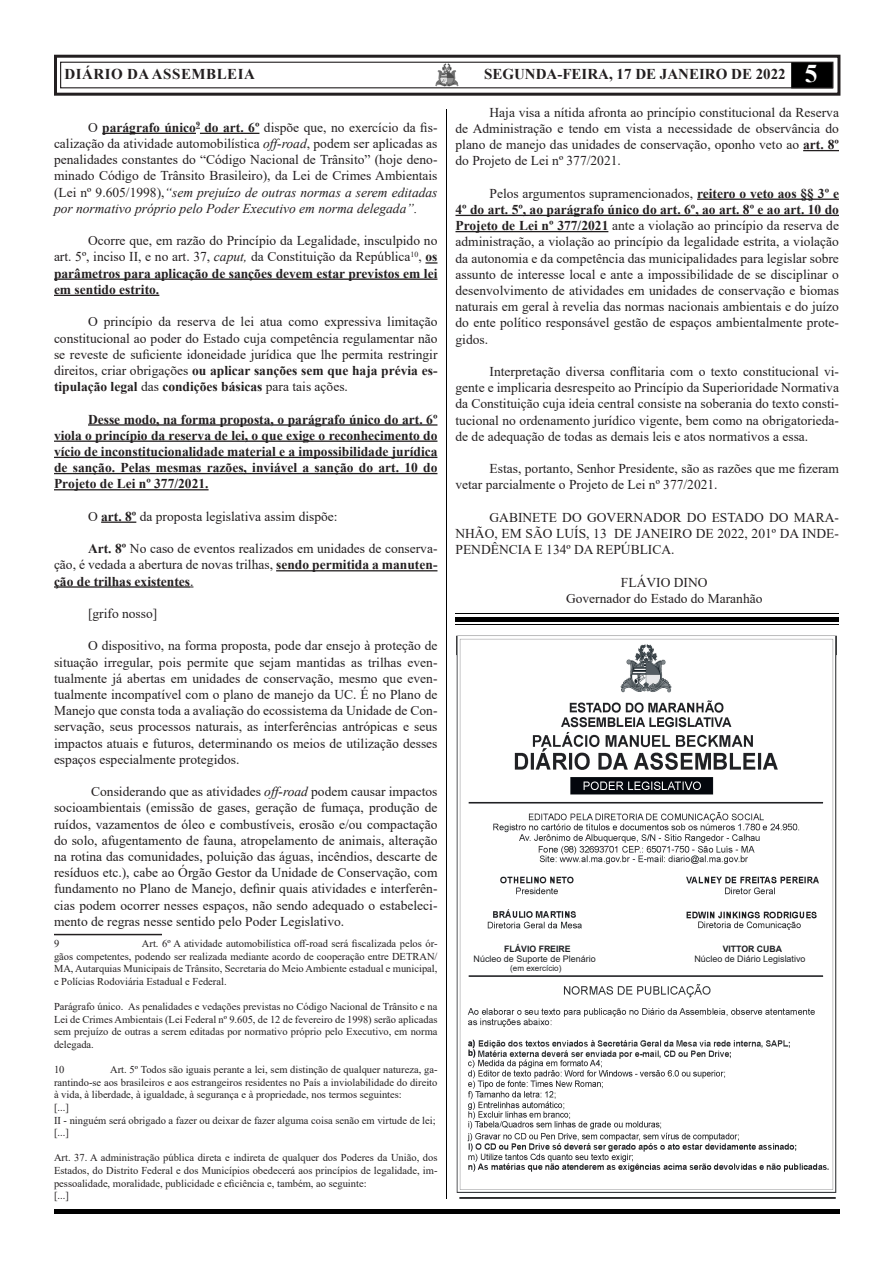
<style>
.page{position:relative;width:893px;height:1263px;background:#fff}
.page>*{position:absolute;margin:0;border:0;box-sizing:border-box;transform-origin:0 0}
.t1{font:700 15px "Times New Roman";color:#231f20}
.t2{font:700 15px "Times New Roman";letter-spacing:.035em;color:#231f20}
.List_Paragraph{font:13.5px/16.2px "Times New Roman";color:#231f20;text-align:justify}
.t3{font:700 13.5px/16.2px "Times New Roman";color:#231f20;text-align:justify}
.t4{font:10.5px/12.6px "Times New Roman";color:#231f20;text-align:justify}
.t5{font:9px "Arial";color:#1f2124}
.t6{font:700 8.85px "Arial";color:#1f2124}
.t7{font:8.1px "Arial";color:#1f2124}
.s1{font-size:25.5px;color:#fff}
.s2{font-weight:700}
.s3{font-style:italic}
</style>
<div class="page">
<div style="left:54px;top:55px;width:786px;height:41px;border:3px solid #231f20"></div>
<div style="left:791px;top:62px;width:42px;height:26px;background:#000;border:2px solid #000"></div>
<div style="left:60px;top:62px;width:773px;height:26px;border:1px solid #231f20"></div>
<hr style="left:446px;top:109px;width:1px;height:1090px;background:#000">
<div style="left:54px;top:1209px;width:785px;height:5px;background:#000"></div>
<img style="left:427px;top:56px;width:40px;height:40px">
<hr style="left:102px;top:133px;width:94px;height:1px;background:#231f20">
<hr style="left:200px;top:133px;width:59px;height:1px;background:#231f20">
<svg style="left:425px;top:262px;width:12px;height:2px"></svg>
<hr style="left:54px;top:278px;width:383px;height:2px;background:#231f20">
<hr style="left:54px;top:295px;width:105px;height:1px;background:#231f20">
<hr style="left:88px;top:424px;width:349px;height:2px;background:#231f20">
<hr style="left:54px;top:440px;width:383px;height:2px;background:#231f20">
<hr style="left:54px;top:457px;width:383px;height:1px;background:#231f20">
<hr style="left:54px;top:473px;width:383px;height:1px;background:#231f20">
<hr style="left:54px;top:489px;width:155px;height:1px;background:#231f20">
<hr style="left:101px;top:521px;width:35px;height:2px;background:#231f20">
<hr style="left:276px;top:570px;width:161px;height:1px;background:#231f20">
<hr style="left:54px;top:586px;width:136px;height:2px;background:#231f20">
<hr style="left:54px;top:934px;width:108px;height:1px;background:#231f20">
<hr style="left:803px;top:150px;width:36px;height:1px;background:#231f20">
<hr style="left:697px;top:199px;width:142px;height:1px;background:#231f20">
<hr style="left:455px;top:215px;width:384px;height:1px;background:#231f20">
<hr style="left:455px;top:231px;width:153px;height:1px;background:#231f20">
<img style="left:456px;top:635px;width:381px;height:564px">
<div style="left:658px;top:939px;width:171px;height:33px;background:#fff"></div>
<div style="left:463px;top:938px;width:171px;height:33px;background:#fff"></div>
<div style="left:455px;top:617px;width:384px;height:5px;background:#000"></div>
<hr style="left:455px;top:614px;width:384px;height:1px;background:#000">
<hr style="left:455px;top:625px;width:384px;height:1px;background:#000">
<p class="t2" style="left:64px;top:64px;width:192px">DIÁRIO DA ASSEMBLEIA</p>
<p class="t1" style="left:484px;top:64px;width:335px">SEGUNDA-FEIRA, 17 DE JANEIRO DE 2022 <span class="s1">5</span></p>
<p class="List_Paragraph" style="left:54px;top:119px;width:385px;text-indent:34px">O <span class="s2">parágrafo único</span><sup>9</sup> <span class="s2">do art. 6º</span> dispõe que, no exercício da fis&shy;calização da atividade automobilística <span class="s3">off-road</span>, podem ser aplicadas as penalidades constantes do “Código Nacional de Trânsito” (hoje deno&shy;minado Código de Trânsito Brasileiro), da Lei de Crimes Ambientais (Lei nº 9.605/1998),<span class="s3">“sem prejuízo de outras normas a serem editadas por normativo próprio pelo Poder Executivo em norma delegada”.</span></p>
<p class="List_Paragraph" style="left:54px;top:232px;width:385px;text-indent:34px">Ocorre que, em razão do Princípio da Legalidade, insculpido no art. 5º, inciso II, e no art. 37, <span class="s3">caput,</span> da Constituição da República<sup>10</sup>, <span class="s2">os parâmetros para aplicação de sanções devem estar previstos em lei em sentido estrito.</span></p>
<p class="List_Paragraph" style="left:54px;top:313px;width:385px;text-indent:34px">O princípio da reserva de lei atua como expressiva limitação constitucional ao poder do Estado cuja competência regulamentar não se reveste de suficiente idoneidade jurídica que lhe permita restringir direitos, criar obrigações <span class="s2">ou aplicar sanções sem que haja prévia es&shy;tipulação legal</span> das <span class="s2">condições básicas</span> para tais ações.</p>
<p class="t3" style="left:54px;top:410px;width:385px;text-indent:34px">Desse modo, na forma proposta, o parágrafo único do art. 6º viola o princípio da reserva de lei, o que exige o reconhecimento do vício de inconstitucionalidade material e a impossibilidade jurídica de sanção. Pelas mesmas razões, inviável a sanção do art. 10 do Projeto de Lei nº 377/2021.</p>
<p class="List_Paragraph" style="left:88px;top:508px;width:251px">O <span class="s2">art. 8º</span> da proposta legislativa assim dispõe:</p>
<p class="List_Paragraph" style="left:54px;top:540px;width:385px;text-indent:34px"><span class="s2">Art. 8º</span> No caso de eventos realizados em unidades de conserva&shy;ção, é vedada a abertura de novas trilhas, <span class="s2">sendo permitida a manuten&shy;ção de trilhas existentes</span>.</p>
<p class="List_Paragraph" style="left:88px;top:605px;width:71px">[grifo nosso]</p>
<p class="List_Paragraph" style="left:54px;top:637px;width:385px;text-indent:34px">O dispositivo, na forma proposta, pode dar ensejo à proteção de situação irregular, pois permite que sejam mantidas as trilhas even&shy;tualmente já abertas em unidades de conservação, mesmo que even&shy;tualmente incompatível com o plano de manejo da UC. É no Plano de Manejo que consta toda a avaliação do ecossistema da Unidade de Con&shy;servação, seus processos naturais, as interferências antrópicas e seus impactos atuais e futuros, determinando os meios de utilização desses espaços especialmente protegidos.</p>
<p class="List_Paragraph" style="left:54px;top:783px;width:385px;text-indent:37px">Considerando que as atividades <span class="s3">off-road</span> podem causar impactos socioambientais (emissão de gases, geração de fumaça, produção de ruídos, vazamentos de óleo e combustíveis, erosão e/ou compactação do solo, afugentamento de fauna, atropelamento de animais, alteração na rotina das comunidades, poluição das águas, incêndios, descarte de resíduos etc.), cabe ao Órgão Gestor da Unidade de Conservação, com fundamento no Plano de Manejo, definir quais atividades e interferên&shy;cias podem ocorrer nesses espaços, não sendo adequado o estabeleci&shy;mento de regras nesse sentido pelo Poder Legislativo.</p>
<p class="t4" style="left:54px;top:937px;width:7px">9</p>
<p class="List_Paragraph" style="left:455px;top:104px;width:385px;text-indent:34px">Haja visa a nítida afronta ao princípio constitucional da Reserva de Administração e tendo em vista a necessidade de observância do plano de manejo das unidades de conservação, oponho veto ao <span class="s2">art. 8º </span>do Projeto de Lei nº 377/2021.</p>
<p class="List_Paragraph" style="left:455px;top:185px;width:385px;text-indent:34px">Pelos argumentos supramencionados, <span class="s2">reitero o veto aos §§ 3º e 4º do art. 5º, ao parágrafo único do art. 6º, ao art. 8º e ao art. 10 do Projeto de Lei nº 377/2021</span> ante a violação ao princípio da reserva de administração, a violação ao princípio da legalidade estrita, a violação da autonomia e da competência das municipalidades para legislar sobre assunto de interesse local e ante a impossibilidade de se disciplinar o desenvolvimento de atividades em unidades de conservação e biomas naturais em geral à revelia das normas nacionais ambientais e do juízo do ente político responsável gestão de espaços ambientalmente prote&shy;gidos.</p>
<p class="List_Paragraph" style="left:455px;top:363px;width:385px;text-indent:34px">Interpretação diversa conflitaria com o texto constitucional vi&shy;gente e implicaria desrespeito ao Princípio da Superioridade Normativa da Constituição cuja ideia central consiste na soberania do texto consti&shy;tucional no ordenamento jurídico vigente, bem como na obrigatorieda&shy;de de adequação de todas as demais leis e atos normativos a essa.</p>
<p class="List_Paragraph" style="left:455px;top:460px;width:385px;text-indent:34px">Estas, portanto, Senhor Presidente, são as razões que me fizeram vetar parcialmente o Projeto de Lei nº 377/2021.</p>
<p class="List_Paragraph" style="left:455px;top:509px;width:385px;text-indent:34px">GABINETE DO GOVERNADOR DO ESTADO DO MARA-NHÃO, EM SÃO LUÍS, 13 DE JANEIRO DE 2022, 201º DA INDE-PENDÊNCIA E 134º DA REPÚBLICA.</p>
<p class="List_Paragraph" style="left:621px;top:573px;width:88px">FLÁVIO DINO</p>
<p class="List_Paragraph" style="left:566px;top:590px;width:198px">Governador do Estado do Maranhão</p>
<p class="t4" style="left:54px;top:937px;width:385px;text-indent:88px">Art. 6º A atividade automobilística off-road será fiscalizada pelos ór&shy;gãos competentes, podendo ser realizada mediante acordo de cooperação entre DETRAN/ MA, Autarquias Municipais de Trânsito, Secretaria do Meio Ambiente estadual e municipal, e Polícias Rodoviária Estadual e Federal.</p>
<p class="t4" style="left:54px;top:1000px;width:385px">Parágrafo único. As penalidades e vedações previstas no Código Nacional de Trânsito e na Lei de Crimes Ambientais (Lei Federal nº 9.605, de 12 de fevereiro de 1998) serão aplicadas sem prejuízo de outras a serem editadas por normativo próprio pelo Executivo, em norma delegada.</p>
<p class="t4" style="left:54px;top:1063px;width:12px">10</p>
<p class="t6" style="left:504px;top:943px;width:68px">FLÁVIO FREIRE</p>
<p class="t5" style="left:474px;top:952px;width:124px">Núcleo de Suporte de Plenário</p>
<p class="t7" style="left:510px;top:963px;width:53px">(em exercício)</p>
<p class="t6" style="left:723px;top:943px;width:61px">VITTOR CUBA</p>
<p class="t5" style="left:694px;top:952px;width:113px">Núcleo de Diário Legislativo</p>
<p class="t4" style="left:54px;top:1063px;width:385px;text-indent:56px">Art. 5º Todos são iguais perante a lei, sem distinção de qualquer natureza, ga&shy;rantindo-se aos brasileiros e aos estrangeiros residentes no País a inviolabilidade do direito à vida, à liberdade, à igualdade, à segurança e à propriedade, nos termos seguintes:</p>
<p class="t4" style="left:54px;top:1101px;width:16px">[...]</p>
<p class="t4" style="left:54px;top:1113px;width:383px">II - ninguém será obrigado a fazer ou deixar de fazer alguma coisa senão em virtude de lei;</p>
<p class="t4" style="left:54px;top:1126px;width:16px">[...]</p>
<p class="t4" style="left:54px;top:1151px;width:385px">Art. 37. A administração pública direta e indireta de qualquer dos Poderes da União, dos Estados, do Distrito Federal e dos Municípios obedecerá aos princípios de legalidade, im&shy;pessoalidade, moralidade, publicidade e eficiência e, também, ao seguinte:</p>
<p class="t4" style="left:54px;top:1189px;width:16px">[...]</p>
</div>
